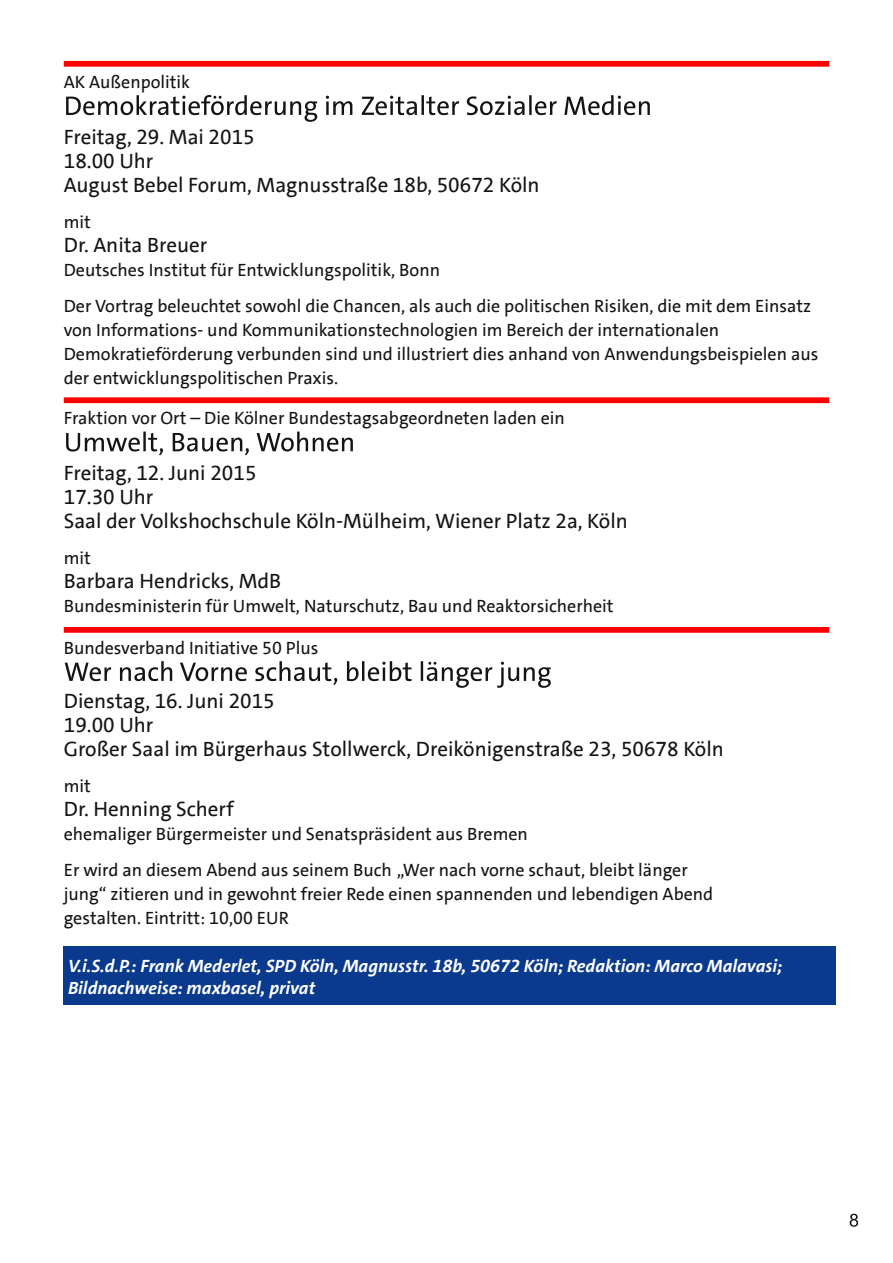
<style>
.page{position:relative;width:893px;height:1263px;background:#fff}
.page>*{position:absolute;margin:0;border:0;box-sizing:border-box;transform-origin:0 0}
.t1{font:21px/24px "SPD The Sans";color:#161413}
.t2{font:18px/24px "SPD The Sans";color:#161413}
.t3{font:italic 700 18px/22.5px "SPD The Sans";color:#fff}
</style>
<div class="page">
<svg style="left:850px;top:1213px;width:8px;height:14px"></svg>
<div style="left:64px;top:947px;width:772px;height:58px;background:#0a3a8d"></div>
<div style="left:64px;top:397px;width:765px;height:6px;background:#f00"></div>
<svg style="left:66px;top:433px;width:74px;height:18px"></svg>
<hr style="left:143px;top:432px;width:3px;height:19px;background:#161413">
<svg style="left:148px;top:433px;width:15px;height:22px"></svg>
<svg style="left:173px;top:433px;width:76px;height:22px"></svg>
<svg style="left:257px;top:432px;width:96px;height:19px"></svg>
<div style="left:64px;top:61px;width:765px;height:6px;background:#f00"></div>
<svg style="left:66px;top:95px;width:251px;height:27px"></svg>
<svg style="left:326px;top:96px;width:26px;height:19px"></svg>
<svg style="left:362px;top:96px;width:55px;height:19px"></svg>
<hr style="left:421px;top:95px;width:3px;height:20px;background:#161413">
<svg style="left:426px;top:96px;width:33px;height:19px"></svg>
<svg style="left:467px;top:96px;width:58px;height:19px"></svg>
<hr style="left:529px;top:95px;width:3px;height:20px;background:#161413">
<svg style="left:535px;top:101px;width:22px;height:14px"></svg>
<svg style="left:564px;top:95px;width:86px;height:20px"></svg>
<div style="left:64px;top:627px;width:765px;height:6px;background:#f00"></div>
<svg style="left:65px;top:663px;width:46px;height:18px"></svg>
<svg style="left:120px;top:661px;width:52px;height:20px"></svg>
<svg style="left:180px;top:663px;width:67px;height:18px"></svg>
<svg style="left:255px;top:661px;width:83px;height:24px"></svg>
<svg style="left:347px;top:661px;width:12px;height:20px"></svg>
<hr style="left:362px;top:661px;width:2px;height:20px;background:#161413">
<svg style="left:368px;top:661px;width:44px;height:20px"></svg>
<hr style="left:421px;top:661px;width:2px;height:20px;background:#161413">
<svg style="left:427px;top:662px;width:124px;height:26px"></svg>
<p class="t2" style="left:64px;top:70px;width:128px">AK Außenpolitik</p>
<p class="t1" style="left:64px;top:125px;width:477px">Freitag, 29. Mai 2015<br>18.00 Uhr<br>August Bebel Forum, Magnusstraße 18b, 50672 Köln</p>
<p class="t2" style="left:64px;top:210px;width:29px">mit</p>
<p class="t1" style="left:64px;top:233px;width:145px">Dr. Anita Breuer</p>
<p class="t2" style="left:64px;top:252px;width:749px;line-height:36px">Deutsches Institut für Entwicklungspolitik, Bonn<br>Der Vortrag beleuchtet sowohl die Chancen, als auch die politischen Risiken, die mit dem Einsatz</p>
<p class="t2" style="left:64px;top:318px;width:756px">von Informations- und Kommunikationstechnologien im Bereich der internationalen<br>Demokratieförderung verbunden sind und illustriert dies anhand von Anwendungsbeispielen aus der entwicklungspolitischen Praxis.</p>
<p class="t2" style="left:64px;top:406px;width:503px">Fraktion vor Ort – Die Kölner Bundestagsabgeordneten laden ein</p>
<p class="t1" style="left:64px;top:461px;width:566px">Freitag, 12. Juni 2015<br>17.30 Uhr<br>Saal der Volkshochschule Köln-Mülheim, Wiener Platz 2a, Köln</p>
<p class="t2" style="left:64px;top:546px;width:29px">mit</p>
<p class="t1" style="left:64px;top:569px;width:219px">Barbara Hendricks, MdB</p>
<p class="t2" style="left:64px;top:594px;width:551px">Bundesministerin für Umwelt, Naturschutz, Bau und Reaktorsicherheit</p>
<p class="t2" style="left:64px;top:636px;width:256px">Bundesverband Initiative 50 Plus</p>
<p class="t1" style="left:64px;top:689px;width:662px">Dienstag, 16. Juni 2015<br>19.00 Uhr<br>Großer Saal im Bürgerhaus Stollwerck, Dreikönigenstraße 23, 50678 Köln</p>
<p class="t2" style="left:64px;top:774px;width:29px">mit</p>
<p class="t1" style="left:64px;top:797px;width:172px">Dr. Henning Scherf</p>
<p class="t2" style="left:64px;top:816px;width:625px;line-height:36px">ehemaliger Bürgermeister und Senatspräsident aus Bremen<br>Er wird an diesem Abend aus seinem Buch „Wer nach vorne schaut, bleibt länger</p>
<p class="t2" style="left:64px;top:882px;width:651px">jung“ zitieren und in gewohnt freier Rede einen spannenden und lebendigen Abend gestalten. Eintritt: 10,00 EUR</p>
<p class="t3" style="left:68px;top:954px;width:716px">V.i.S.d.P.: Frank Mederlet, SPD Köln, Magnusstr. 18b, 50672 Köln; Redaktion: Marco Malavasi;<br>Bildnachweise: maxbasel, privat</p>
</div>
